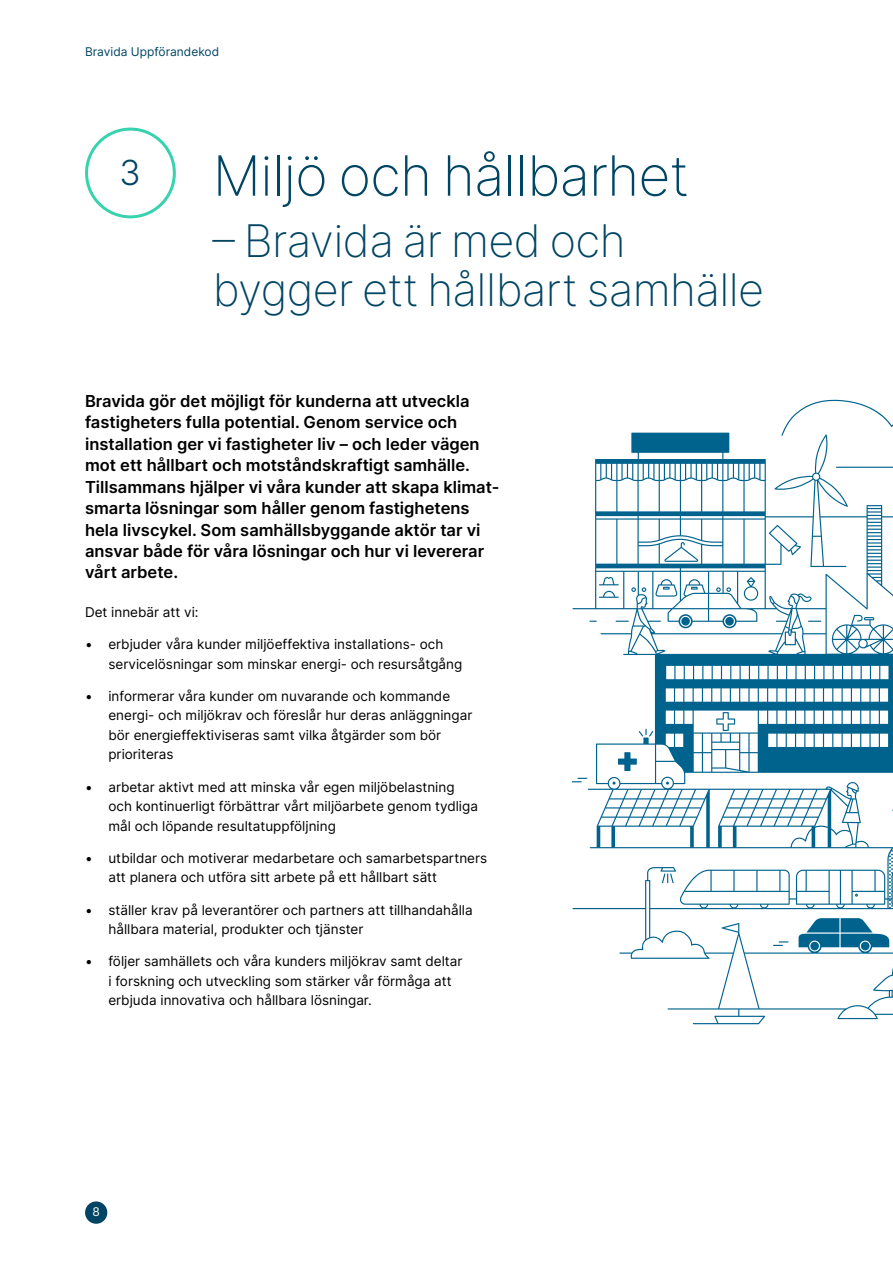
<style>
.page{position:relative;width:893px;height:1263px;background:#fff}
.page>*{position:absolute;margin:0;border:0;box-sizing:border-box;transform-origin:0 0}
.t1{font:200 55.5px "Inter";letter-spacing:-.015em;color:#004563}
.t2{font:200 45px/49.5px "Inter";letter-spacing:-.015em;color:#004563}
.t3{font:300 34.5px "Inter";color:#004563}
.t4{font:600 16.5px/21.5px "Inter";color:#000}
.t5{font:13.5px/19.5px "Inter";color:#000}
.t6{font:12px "Inter";color:#004563}
.t7{font:12px "Inter";color:#fff}
</style>
<div class="page">
<div style="left:85px;top:1201px;width:22px;height:23px;background:#004563;border-radius:50%"></div>
<svg style="left:572px;top:399px;width:321px;height:625px"></svg>
<svg style="left:805px;top:918px;width:67px;height:16px"></svg>
<svg style="left:861px;top:942px;width:8px;height:8px"></svg>
<svg style="left:810px;top:942px;width:9px;height:8px"></svg>
<svg style="left:773px;top:941px;width:16px;height:5px"></svg>
<svg style="left:662px;top:873px;width:12px;height:10px"></svg>
<div style="left:85px;top:128px;width:91px;height:90px;border:3px solid #37d3ae;border-radius:50%"></div>
<p class="t6" style="left:85px;top:43px;width:136px">Bravida Uppförandekod</p>
<h3 class="t3" style="left:119px;top:148px;width:23px">3</h3>
<h1 class="t1" style="left:213px;top:135px;width:478px">Miljö och hållbarhet</h1>
<h2 class="t2" style="left:213px;top:215px;width:553px">– Bravida är med och bygger ett hållbart samhälle</h2>
<p class="t4" style="left:85px;top:390px;width:414px">Bravida gör det möjligt för kunderna att utveckla fastigheters fulla potential. Genom service och installation ger vi fastigheter liv – och leder vägen mot ett hållbart och motståndskraftigt samhälle.<br>Tillsammans hjälper vi våra kunder att skapa klimat&shy;smarta lösningar som håller genom fastighetens hela livscykel. Som samhällsbyggande aktör tar vi ansvar både för våra lösningar och hur vi levererar vårt arbete.</p>
<p class="t5" style="left:85px;top:602px;width:115px">Det innebär att vi:</p>
<p class="t5" style="left:108px;top:634px;width:355px;text-indent:-23px">• erbjuder våra kunder miljöeffektiva installations- och servicelösningar som minskar energi- och resursåtgång</p>
<p class="t5" style="left:108px;top:686px;width:365px;text-indent:-23px">• informerar våra kunder om nuvarande och kommande energi- och miljökrav och föreslår hur deras anläggningar bör energieffektiviseras samt vilka åtgärder som bör prioriteras</p>
<p class="t5" style="left:108px;top:777px;width:371px;text-indent:-23px">• arbetar aktivt med att minska vår egen miljöbelastning och kontinuerligt förbättrar vårt miljöarbete genom tydliga mål och löpande resultatuppföljning</p>
<p class="t5" style="left:108px;top:848px;width:380px;text-indent:-23px">• utbildar och motiverar medarbetare och samarbetspartners att planera och utföra sitt arbete på ett hållbart sätt</p>
<p class="t5" style="left:108px;top:900px;width:366px;text-indent:-23px">• ställer krav på leverantörer och partners att tillhandahålla hållbara material, produkter och tjänster</p>
<p class="t5" style="left:108px;top:951px;width:356px;text-indent:-23px">• följer samhällets och våra kunders miljökrav samt deltar i forskning och utveckling som stärker vår förmåga att erbjuda innovativa och hållbara lösningar.</p>
<p class="t7" style="left:92px;top:1203px;width:9px">8</p>
</div>
